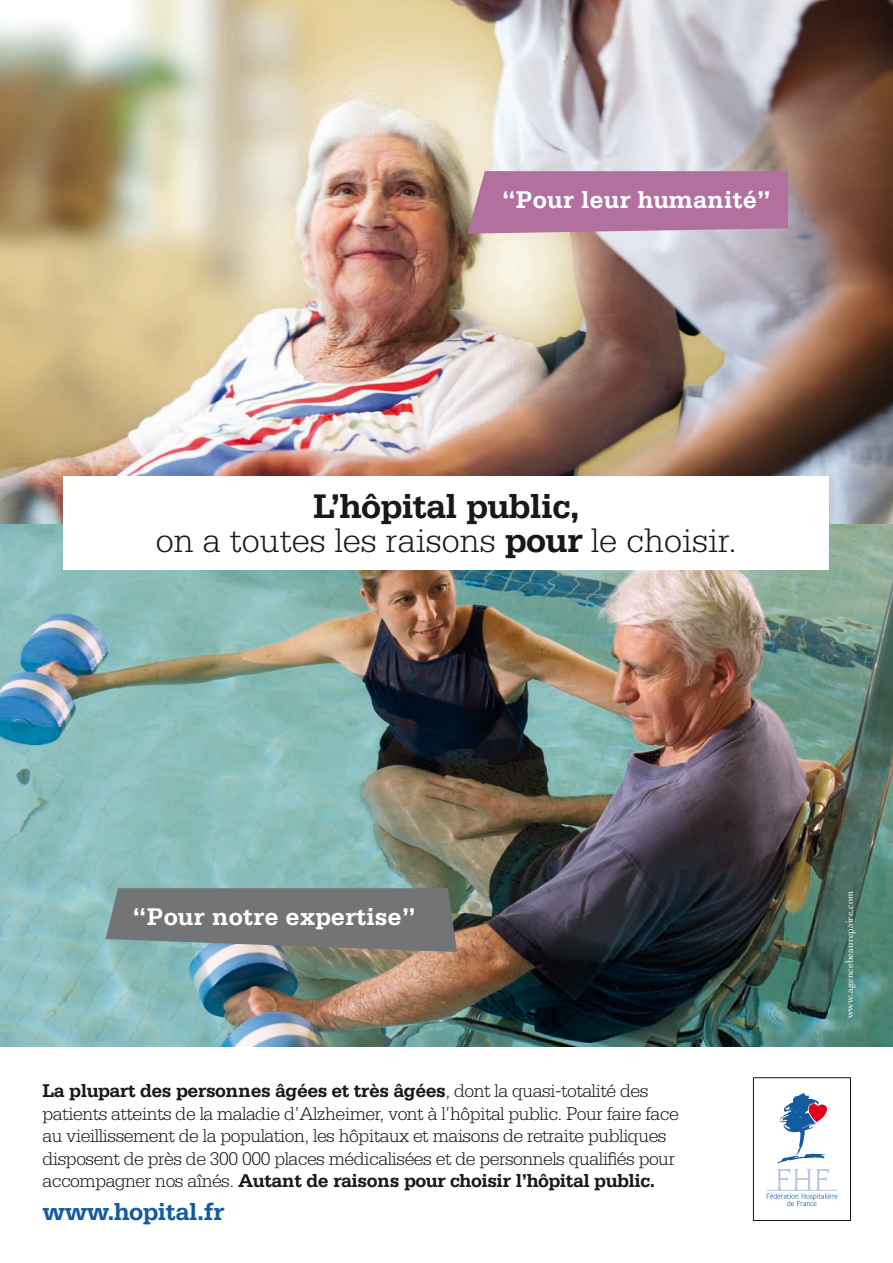
<style>
.page{position:relative;width:893px;height:1263px;background:#fff}
.page>*{position:absolute;margin:0;border:0;box-sizing:border-box;transform-origin:0 0}
.t1{font:300 36px/34.5px "Serifa";color:#1a171c;text-align:center}
.t2{font:700 25.5px "Serifa";color:#fff}
.t3{font:700 25.5px "Serifa";letter-spacing:-.02em;color:#135b9f}
.t4{font:300 19.5px/22.5px "Serifa";letter-spacing:-.025em;color:#1a171c}
.t5{font:10.5px "Cochin";color:#fff}
.s1{font-weight:700}
</style>
<div class="page">
<img style="left:0;top:523px;width:893px;height:523px">
<img style="left:0;top:0;width:893px;height:523px">
<svg style="left:766px;top:1093px;width:71px;height:113px"></svg>
<div style="left:753px;top:1077px;width:98px;height:144px;border:1px solid #1a171c"></div>
<svg style="left:106px;top:888px;width:351px;height:64px;background:#767b7c"></svg>
<svg style="left:468px;top:171px;width:320px;height:63px;background:#b377a0"></svg>
<div style="left:64px;top:477px;width:765px;height:93px;background:#fff"></div>
<h2 class="t2" style="left:502px;top:185px;width:271px">“Pour leur humanité”</h2>
<h1 class="t1" style="left:156px;top:489px;width:583px"><span class="s1">L’hôpital public,<br></span>on a toutes les raisons <span class="s1">pour</span> le choisir.</h1>
<h2 class="t2" style="left:133px;top:902px;width:285px">“Pour notre expertise”</h2>
<p class="t4" style="left:43px;top:1080px;width:638px"><span class="s1">La plupart des personnes âgées et très âgées</span>, dont la quasi-totalité des patients atteints de la maladie d’Alzheimer, vont à l’hôpital public. Pour faire face au vieillissement de la population, les hôpitaux et maisons de retraite publiques disposent de près de 300 000 places médicalisées et de personnels qualifiés pour accompagner nos aînés. <span class="s1">Autant de raisons pour choisir l’hôpital public.</span></p>
<h2 class="t3" style="left:43px;top:1197px;width:183px">www.hopital.fr</h2>
<p class="t5" style="left:843px;top:1018px;width:129px;rotate:-90deg">www.agencebeaurepaire.com</p>
</div>
